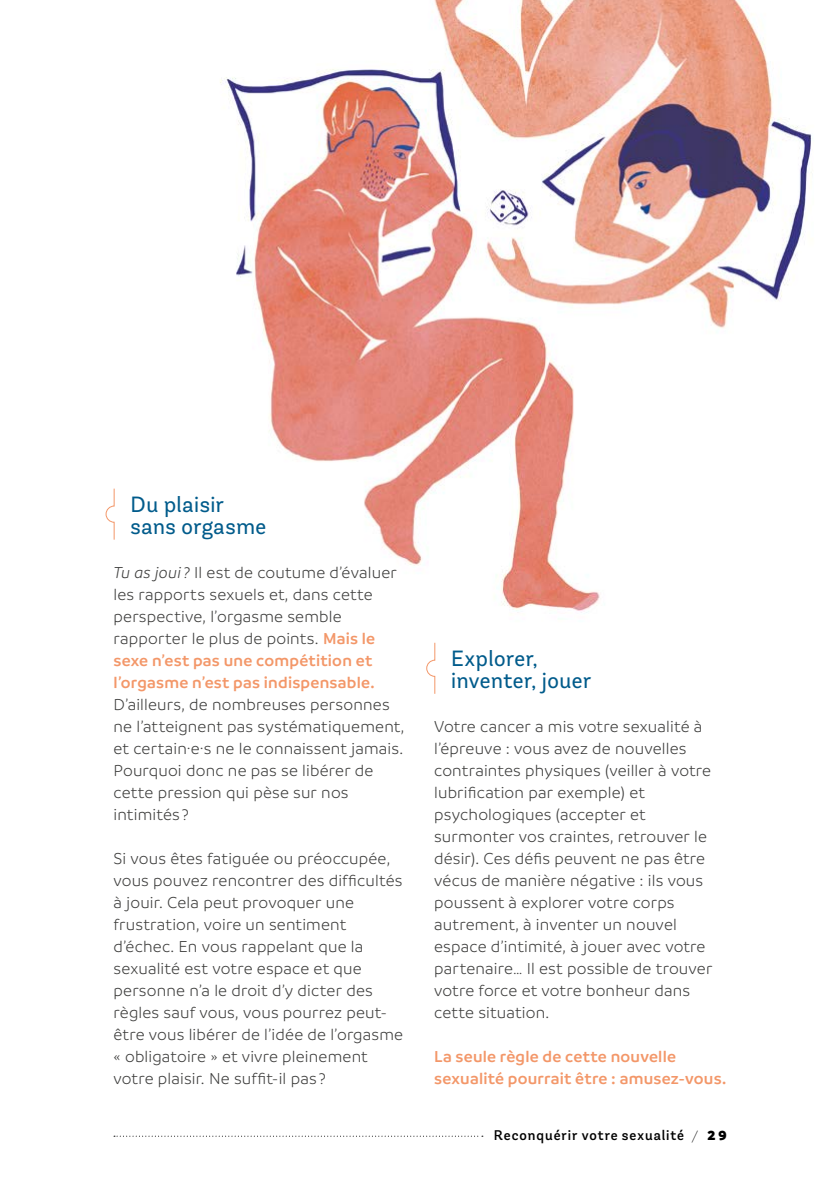
<style>
.page{position:relative;width:840px;height:1191px;background:#fff}
.page>*{position:absolute;margin:0;border:0;box-sizing:border-box;transform-origin:0 0}
.t1{font:22px/22px "Andes Neue Alt 1";letter-spacing:.025em;color:#005b8b}
.t2{font:300 17px/22px "Branding";letter-spacing:.01em;color:#3c3c3b}
.t3{font:600 17px/22px "Branding";letter-spacing:.015em;color:#f39769}
.t4{font:500 14px "Andes Neue Alt 1";letter-spacing:.065em;color:#000}
.s1{font-style:italic}
.s2{font-weight:600;color:#f39769}
.s3{font-family:"Branding";font-weight:300}
.s4{font-family:"Branding";font-weight:900}
</style>
<div class="page">
<svg style="left:114px;top:1135px;width:368px;height:1px"></svg>
<img style="left:220px;top:0;width:592px;height:644px">
<svg style="left:105px;top:488px;width:10px;height:52px"></svg>
<svg style="left:425px;top:642px;width:10px;height:52px"></svg>
<p class="t1" style="left:130px;top:493px;width:137px">Du plaisir sans orgasme</p>
<p class="t2" style="left:113px;top:562px;width:285px"><span class="s1">Tu as joui?</span> Il est de coutume d’évaluer les rapports sexuels et, dans cette perspective, l’orgasme semble rapporter le plus de points. <span class="s2">Mais le sexe n’est pas une compétition et l’orgasme n’est pas indispensable.</span></p>
<p class="t2" style="left:113px;top:694px;width:292px">D’ailleurs, de nombreuses personnes ne l’atteignent pas systématiquement, et certain·e·s ne le connaissent jamais.<br>Pourquoi donc ne pas se libérer de cette pression qui pèse sur nos intimités ?</p>
<p class="t2" style="left:113px;top:848px;width:291px">Si vous êtes fatiguée ou préoccupée, vous pouvez rencontrer des difficultés à jouir. Cela peut provoquer une frustration, voire un sentiment d’échec. En vous rappelant que la sexualité est votre espace et que personne n’a le droit d’y dicter des règles sauf vous, vous pourrez peut&shy;être vous libérer de l’idée de l’orgasme « obligatoire » et vivre pleinement votre plaisir. Ne suffit-il pas ?</p>
<p class="t1" style="left:451px;top:647px;width:141px">Explorer, inventer, jouer</p>
<p class="t2" style="left:434px;top:716px;width:279px">Votre cancer a mis votre sexualité à l’épreuve : vous avez de nouvelles contraintes physiques (veiller à votre lubrification par exemple) et psychologiques (accepter et surmonter vos craintes, retrouver le désir). Ces défis peuvent ne pas être vécus de manière négative : ils vous poussent à explorer votre corps autrement, à inventer un nouvel espace d’intimité, à jouer avec votre partenaire… Il est possible de trouver votre force et votre bonheur dans cette situation.</p>
<p class="t3" style="left:434px;top:1045px;width:293px">La seule règle de cette nouvelle sexualité pourrait être : amusez-vous.</p>
<p class="t4" style="left:493px;top:1125px;width:234px">Reconquérir votre sexualité <span class="s3">/</span> <span class="s4">29</span></p>
</div>
